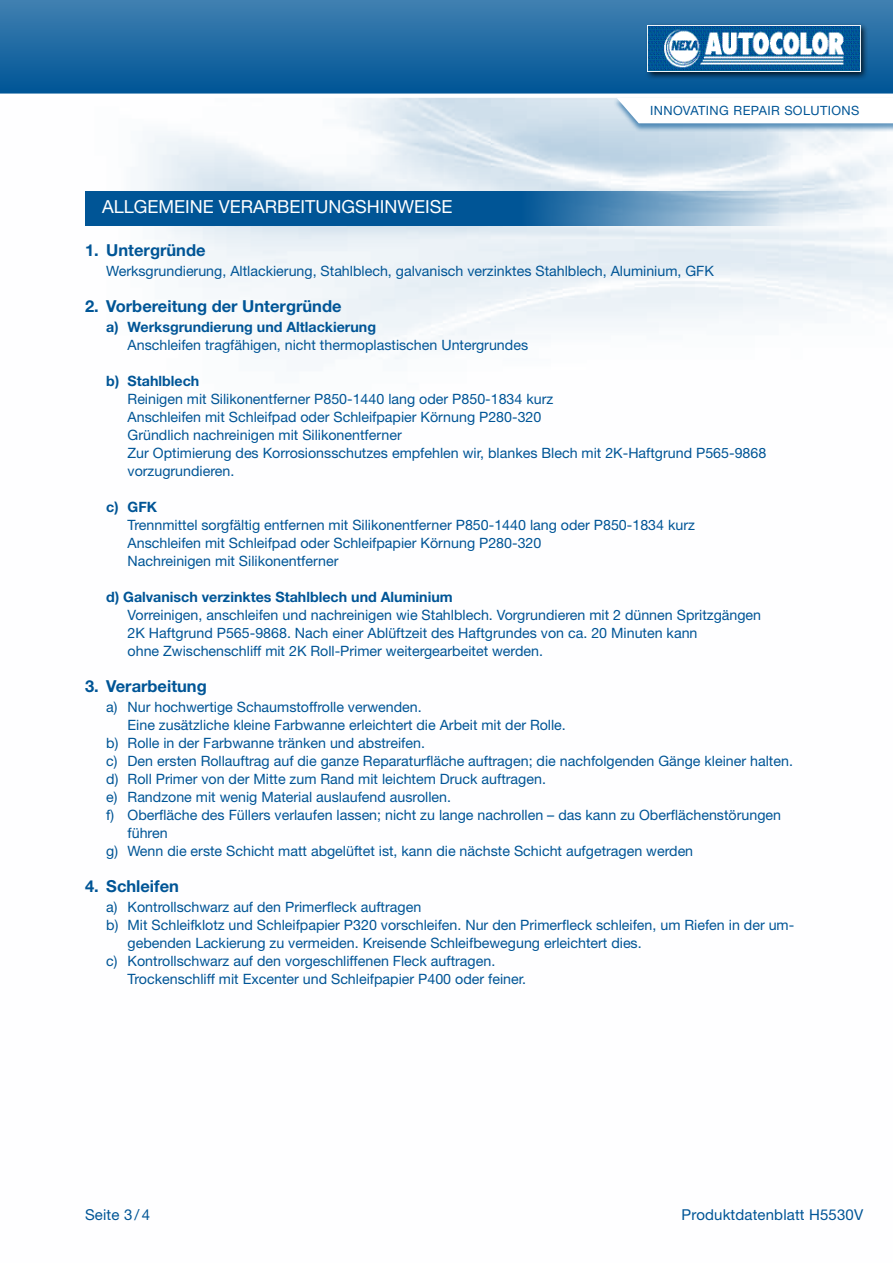
<style>
.page{position:relative;width:893px;height:1263px;background:#fff}
.page>*{position:absolute;margin:0;border:0;box-sizing:border-box;transform-origin:0 0}
.t1{font:18px "Helvetica Neue LT Std";color:#fff}
.t2{font:700 16.5px "Helvetica Neue LT Std";color:#005596}
.t3{font:15px "Helvetica Neue LT Std";letter-spacing:.01em;color:#005596}
.t4{font:14.25px/18px "Helvetica Neue LT Std";color:#005596}
.t5{font:700 14.25px "Helvetica Neue LT Std";color:#005596}
.t6{font:12.75px "Helvetica Neue LT Std";letter-spacing:.055em;color:#005596}
</style>
<div class="page">
<img style="left:85px;top:98px;width:808px;height:261px">
<div style="left:0;top:0;width:893px;height:94px;background:linear-gradient(to bottom,#4180b1,#005596)"></div>
<div style="left:645px;top:23px;width:223px;height:57px;background:#000;opacity:.75"></div>
<img style="left:648px;top:26px;width:213px;height:46px">
<div style="left:612px;top:97px;width:281px;height:35px;background:#005596;opacity:.6"></div>
<svg style="left:617px;top:98px;width:276px;height:25px"></svg>
<svg style="left:85px;top:191px;width:723px;height:34px;background:#2f74a9"></svg>
<p class="t6" style="left:650px;top:103px;width:209px">Innovati ng Repair Solutions</p>
<p class="t1" style="left:102px;top:196px;width:352px">Allgemeine Verarbeitungshinweise</p>
<p class="t2" style="left:85px;top:239px;width:122px">1. Untergründe</p>
<p class="t4" style="left:106px;top:261px;width:609px">Werksgrundierung, Altlackierung, Stahlblech, galvanisch verzinktes Stahlblech, Aluminium, GFK</p>
<p class="t2" style="left:85px;top:296px;width:258px">2. Vorbereitung der Untergründe</p>
<p class="t5" style="left:106px;top:318px;width:271px">a) Werksgrundierung und Altlackierung</p>
<p class="t4" style="left:106px;top:336px;width:423px">Anschleifen tragfähigen, nicht thermoplastischen Untergrundes</p>
<p class="t5" style="left:106px;top:372px;width:95px">b) Stahlblech</p>
<p class="t4" style="left:106px;top:390px;width:449px;text-indent:21px">Reinigen mit Silikonentferner P850-1440 lang oder P850-1834 kurz<br>Anschleifen mit Schleifpad oder Schleifpapier Körnung P280-320<br>Gründlich nachreinigen mit Silikonentferner</p>
<p class="t4" style="left:128px;top:444px;width:640px">Zur Optimierung des Korrosionsschutzes empfehlen wir, blankes Blech mit 2K-Haftgrund P565-9868 vorzugrundieren.</p>
<p class="t5" style="left:106px;top:498px;width:52px">c) GFK</p>
<p class="t4" style="left:106px;top:516px;width:590px">Trennmittel sorgfältig entfernen mit Silikonentferner P850-1440 lang oder P850-1834 kurz<br>Anschleifen mit Schleifpad oder Schleifpapier Körnung P280-320<br>Nachreinigen mit Silikonentferner</p>
<p class="t5" style="left:106px;top:588px;width:348px">d) Galvanisch verzinktes Stahlblech und Aluminium</p>
<p class="t4" style="left:128px;top:606px;width:635px;text-indent:-21px">Vorreinigen, anschleifen und nachreinigen wie Stahlblech. Vorgrundieren mit 2 dünnen Spritzgängen<br>2K Haftgrund P565-9868. Nach einer Ablüftzeit des Haftgrundes von ca. 20 Minuten kann<br>ohne Zwischenschliff mit 2K Roll-Primer weitergearbeitet werden.</p>
<p class="t2" style="left:85px;top:676px;width:123px">3. Verarbeitung</p>
<p class="t4" style="left:106px;top:698px;width:317px">a) N ur hochwertige Schaumstoffrolle verwenden.</p>
<p class="t4" style="left:106px;top:716px;width:461px">Eine zusätzliche kleine Farbwanne erleichtert die Arbeit mit der Rolle.</p>
<p class="t4" style="left:106px;top:734px;width:320px">b) Rolle in der Farbwanne tränken und abstreifen.</p>
<p class="t4" style="left:106px;top:752px;width:688px">c) Den ersten Rollauftrag auf die ganze Reparaturfläche auftragen; die nachfolgenden Gänge kleiner halten.</p>
<p class="t4" style="left:106px;top:770px;width:441px">d) Roll Primer von der Mitte zum Rand mit leichtem Druck auftragen.</p>
<p class="t4" style="left:106px;top:788px;width:346px">e) Randzone mit wenig Material auslaufend ausrollen.</p>
<p class="t4" style="left:106px;top:806px;width:676px">f) Oberfläche des Füllers verlaufen lassen; nicht zu lange nachrollen – das kann zu Oberflächenstörungen</p>
<p class="t4" style="left:128px;top:824px;width:42px">führen</p>
<p class="t4" style="left:106px;top:842px;width:588px">g) Wenn die erste Schicht matt abgelüftet ist, kann die nächste Schicht aufgetragen werden</p>
<p class="t2" style="left:85px;top:876px;width:95px">4. Schleifen</p>
<p class="t4" style="left:106px;top:898px;width:316px">a) Kontrollschwarz auf den Primerfleck auftragen</p>
<p class="t4" style="left:106px;top:916px;width:689px">b) Mit Schleifklotz und Schleifpapier P320 vorschleifen. Nur den Primerfleck schleifen, um Riefen in der um-</p>
<p class="t4" style="left:128px;top:934px;width:516px">gebenden Lackierung zu vermeiden. Kreisende Schleifbewegung erleichtert dies.</p>
<p class="t4" style="left:106px;top:952px;width:390px">c) Kontrollschwarz auf den vorgeschliffenen Fleck auftragen.</p>
<p class="t4" style="left:106px;top:970px;width:421px">Trockenschliff mit Excenter und Schleifpapier P400 oder feiner.</p>
<p class="t3" style="left:85px;top:1206px;width:66px">Seite 3 / 4</p>
<p class="t3" style="left:682px;top:1206px;width:183px">Produktdatenblatt H5530V</p>
</div>
